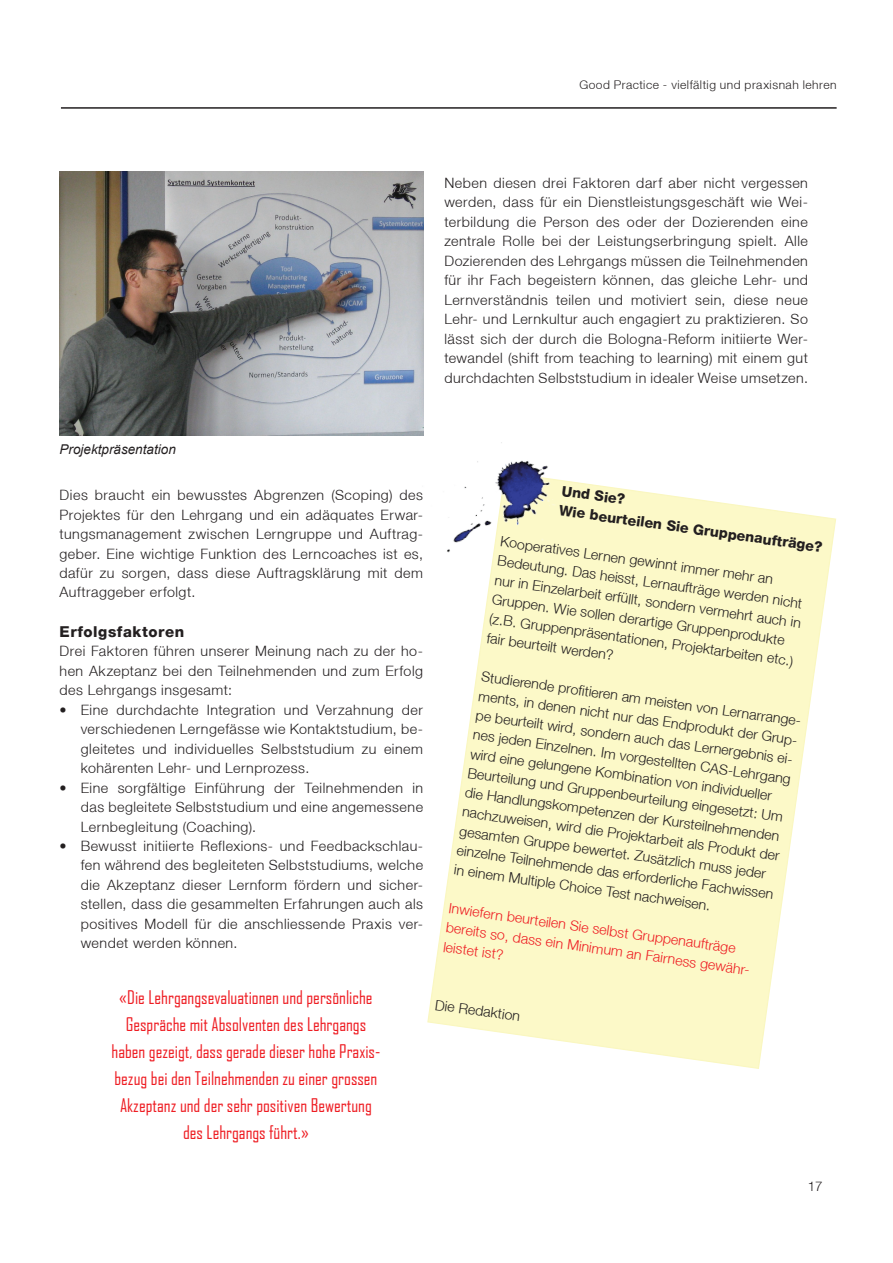
<style>
.page{position:relative;width:893px;height:1263px;background:#fff}
.page>*{position:absolute;margin:0;border:0;box-sizing:border-box;transform-origin:0 0}
.t1{font:18px/27px "Agency FB";color:#ee1d23;text-align:center}
.t2{font:800 15px "Helvetica Neue LT";letter-spacing:.035em;color:#231f20}
.t3{font:300 14.25px/19.5px "Helvetica Neue LT";letter-spacing:.035em;color:#231f20;text-align:justify}
.t4{font:300 14.25px/19.5px "Helvetica Neue LT";color:#ee1d23}
.t5{font:800 14.25px/19.5px "Helvetica Neue LT";color:#231f20}
.t6{font:italic 13.5px "Arial";color:#231f20}
.t7{font:300 13.5px "Helvetica Neue LT";color:#231f20}
.t8{font:300 12px "Helvetica Neue LT";letter-spacing:.04em;color:#231f20}
</style>
<div class="page">
<hr style="left:61px;top:107px;width:776px;height:2px;background:#231f20">
<img style="left:60px;top:171px;width:363px;height:265px">
<svg style="left:427px;top:482px;width:409px;height:587px"></svg>
<img style="left:405px;top:428px;width:174px;height:149px">
<p class="t8" style="left:579px;top:78px;width:259px">Good Practice - vielfältig und praxisnah lehren</p>
<p class="t3" style="left:444px;top:173px;width:365px">Neben diesen drei Faktoren darf aber nicht vergessen werden, dass für ein Dienstleistungsgeschäft wie Wei&shy;terbildung die Person des oder der Dozierenden eine zentrale Rolle bei der Leistungserbringung spielt. Alle Dozierenden des Lehrgangs müssen die Teilnehmenden für ihr Fach begeistern können, das gleiche Lehr- und Lernverständnis teilen und motiviert sein, diese neue Lehr- und Lernkultur auch engagiert zu praktizieren. So lässt sich der durch die Bologna-Reform initiierte Wer&shy;tewandel (shift from teaching to learning) mit einem gut durchdachten Selbststudium in idealer Weise umsetzen.</p>
<p class="t6" style="left:60px;top:440px;width:118px">Projektpräsentation</p>
<p class="t3" style="left:60px;top:485px;width:365px">Dies braucht ein bewusstes Abgrenzen (Scoping) des Projektes für den Lehrgang und ein adäquates Erwar&shy;tungsmanagement zwischen Lerngruppe und Auftrag&shy;geber. Eine wichtige Funktion des Lerncoaches ist es, dafür zu sorgen, dass diese Auftragsklärung mit dem Auftraggeber erfolgt.</p>
<p class="t2" style="left:60px;top:622px;width:126px">Erfolgsfaktoren</p>
<p class="t3" style="left:60px;top:641px;width:365px">Drei Faktoren führen unserer Meinung nach zu der ho&shy;hen Akzeptanz bei den Teilnehmenden und zum Erfolg des Lehrgangs insgesamt:</p>
<p class="t3" style="left:81px;top:699px;width:344px;text-indent:-21px">• Eine durchdachte Integration und Verzahnung der verschiedenen Lerngefässe wie Kontaktstudium, be&shy;gleitetes und individuelles Selbststudium zu einem kohärenten Lehr- und Lernprozess.</p>
<p class="t3" style="left:81px;top:777px;width:344px;text-indent:-21px">• Eine sorgfältige Einführung der Teilnehmenden in das begleitete Selbststudium und eine angemessene Lernbegleitung (Coaching).</p>
<p class="t3" style="left:81px;top:836px;width:344px;text-indent:-21px">• Bewusst initiierte Reflexions- und Feedbackschlau&shy;fen während des begleiteten Selbststudiums, welche die Akzeptanz dieser Lernform fördern und sicher&shy;stellen, dass die gesammelten Erfahrungen auch als positives Modell für die anschliessende Praxis ver&shy;wendet werden können.</p>
<p class="t1" style="left:112px;top:984px;width:270px">«Die Lehrgangsevaluationen und persönliche Gespräche mit Absolventen des Lehrgangs haben gezeigt, dass gerade dieser hohe Praxis&shy;bezug bei den Teilnehmenden zu einer grossen Akzeptanz und der sehr positiven Bewertung des Lehrgangs führt.»</p>
<p class="t5" style="left:563px;top:481px;width:267px;rotate:8deg">Und Sie?<br>Wie beurteilen Sie Gruppenaufträge?</p>
<p class="t3" style="left:502px;top:531px;width:311px;text-align:left;rotate:8deg">Kooperatives Lernen gewinnt immer mehr an Bedeutung. Das heisst, Lernaufträge werden nicht nur in Einzelarbeit erfüllt, sondern vermehrt auch in Gruppen. Wie sollen derartige Gruppenprodukte (z.B. Gruppenpräsentationen, Projektarbeiten etc.) fair beurteilt werden?</p>
<p class="t3" style="left:483px;top:666px;width:326px;text-align:left;rotate:8deg">Studierende profi tieren am meisten von Lernarrange&shy;ments, in denen nicht nur das Endprodukt der Grup&shy;pe beurteilt wird, sondern auch das Lernergebnis ei&shy;nes jeden Einzelnen. Im vorgestellten CAS-Lehrgang wird eine gelungene Kombination von individueller Beurteilung und Gruppenbeurteilung eingesetzt: Um die Handlungskompetenzen der Kursteilnehmenden nachzuweisen, wird die Projektarbeit als Produkt der gesamten Gruppe bewertet. Zusätzlich muss jeder einzelne Teilnehmende das erforderliche Fachwissen in einem Multiple Choice Test nachweisen.</p>
<p class="t4" style="left:450px;top:898px;width:310px;rotate:8deg">Inwiefern beurteilen Sie selbst Gruppenaufträge bereits so, dass ein Minimum an Fairness gewähr&shy;leistet ist?</p>
<p class="t3" style="left:437px;top:994px;width:87px;rotate:8deg">Die Redaktion</p>
<p class="t7" style="left:808px;top:1178px;width:17px">17</p>
</div>
